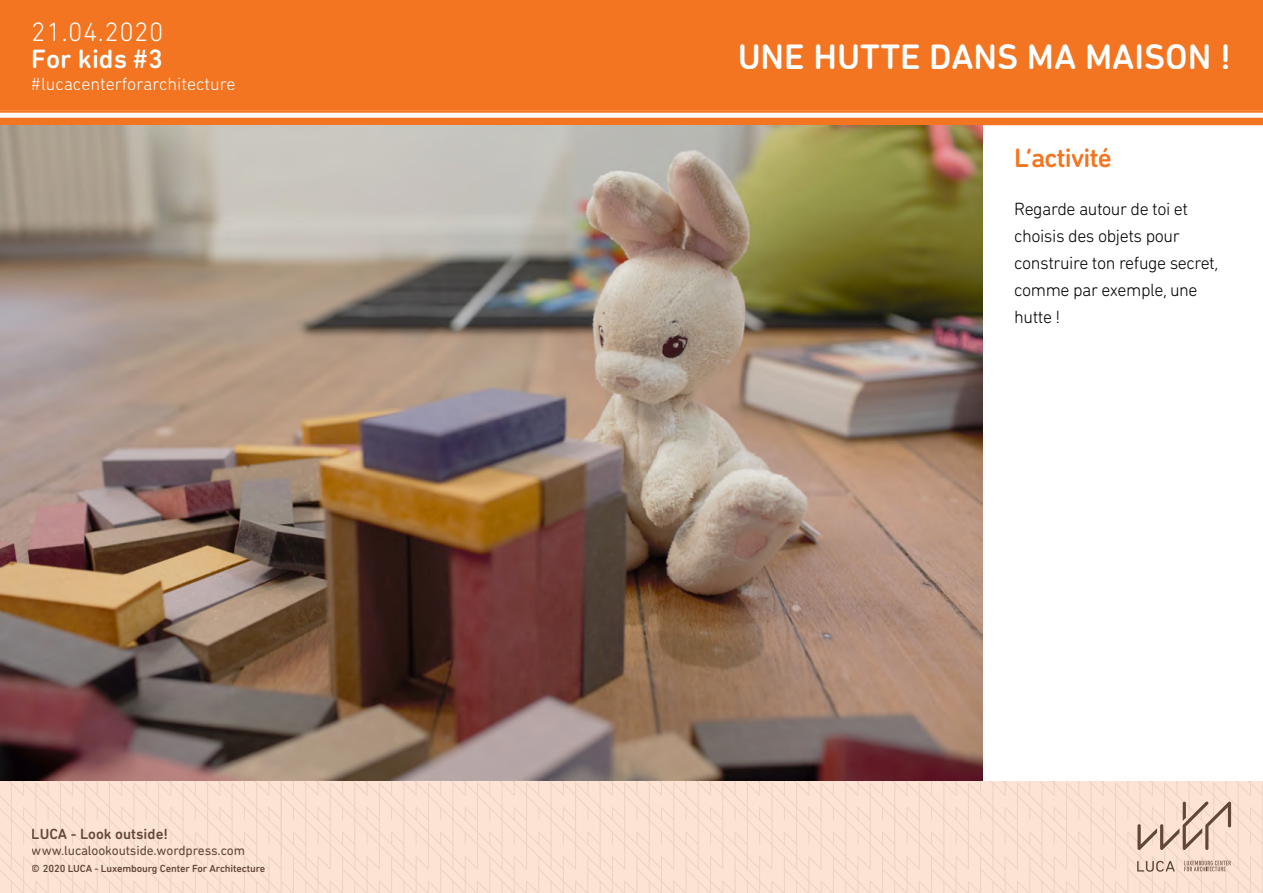
<style>
.page{position:relative;width:1263px;height:893px;background:#fff}
.page>*{position:absolute;margin:0;border:0;box-sizing:border-box;transform-origin:0 0}
.t1{font:500 36px "DIN Next Rounded LT Pro";color:#fff}
.t2{font:300 27px "DIN Next Rounded LT Pro";letter-spacing:.02em;color:#fff}
.t3{font:500 27px "DIN Next Rounded LT Pro";letter-spacing:-.025em;color:#f37521}
.t4{font:500 27px "DIN Next Rounded LT Pro";color:#fff}
.t5{font:300 18px/27px "DIN Next Rounded LT Pro";letter-spacing:-.025em;color:#000}
.t6{font:300 18px "DIN Next Rounded LT Pro";color:#fff}
.t7{font:500 15px "DIN Next Rounded LT Pro";color:#4d4d4d}
.t8{font:13.5px "DIN Next Rounded LT Pro";letter-spacing:-.01em;color:#4d4d4d}
.t9{font:500 10.5px "DIN Next Rounded LT Pro";letter-spacing:-.01em;color:#4d4d4d}
</style>
<div class="page">
<div style="left:0;top:0;width:1263px;height:125px;background:#f37521"></div>
<svg style="left:772px;top:780px;width:491px;height:113px"></svg>
<svg style="left:282px;top:780px;width:490px;height:14px"></svg>
<svg style="left:282px;top:794px;width:490px;height:99px"></svg>
<svg style="left:0;top:780px;width:282px;height:113px"></svg>
<svg style="left:1184px;top:861px;width:47px;height:10px"></svg>
<svg style="left:1137px;top:861px;width:38px;height:11px"></svg>
<svg style="left:1137px;top:801px;width:94px;height:49px"></svg>
<svg style="left:0;top:113px;width:1263px;height:5px;fill:#fff"></svg>
<img style="left:0;top:125px;width:982px;height:655px">
<h2 class="t2" style="left:32px;top:16px;width:133px">21.04.2020</h2>
<h2 class="t4" style="left:32px;top:43px;width:133px">For kids #3</h2>
<p class="t6" style="left:32px;top:73px;width:205px">#lucacenterforarchitecture</p>
<p class="t7" style="left:32px;top:825px;width:138px">LUCA - Look outside!</p>
<p class="t8" style="left:32px;top:843px;width:215px">www.lucalookoutside.wordpress.com</p>
<p class="t9" style="left:32px;top:862px;width:235px">© 2020 LUCA - Luxembourg Center For Architecture</p>
<h1 class="t1" style="left:737px;top:35px;width:495px">UNE HUTTE DANS MA MAISON !</h1>
<h2 class="t3" style="left:1014px;top:142px;width:99px">L’activité</h2>
<p class="t5" style="left:1014px;top:196px;width:206px">Regarde autour de toi et choisis des objets pour construire ton refuge secret, comme par exemple, une hutte !</p>
</div>
